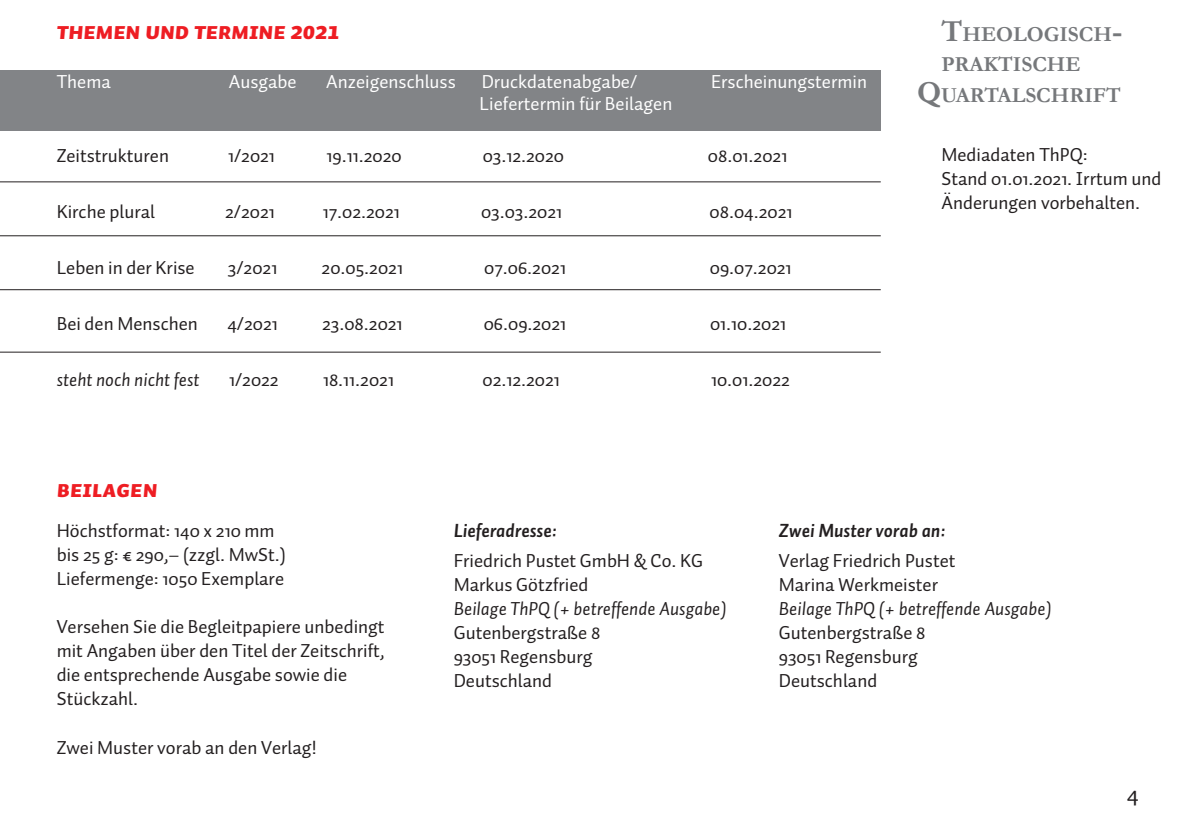
<style>
.page{position:relative;width:1191px;height:840px;background:#fff}
.page>*{position:absolute;margin:0;border:0;box-sizing:border-box;transform-origin:0 0}
.t1{font:24px "Auto 1 Black Italic Sm Cp";letter-spacing:-.01em;color:#ee1d23}
.t2{font:24px "Auto 1";color:#231f20}
.t3{font:700 21.4px "Garamond";color:#76787b}
.t4{font:19px/24px "Auto 1";color:#231f20}
.t5{font:19px "Auto 1";color:#fff}
.t6{font:italic 19px "Auto 1";color:#231f20}
.t7{font:italic 700 19px "Auto 1";color:#231f20}
.s1{font-size:30.6px}
</style>
<div class="page">
<div style="left:0;top:70px;width:880px;height:61px;background:#828487"></div>
<hr style="left:0;top:181px;width:880px;height:1px;background:#231f20">
<hr style="left:0;top:235px;width:880px;height:1px;background:#231f20">
<hr style="left:0;top:289px;width:880px;height:1px;background:#231f20">
<hr style="left:0;top:351px;width:880px;height:1px;background:#231f20">
<p class="t1" style="left:57px;top:19px;width:284px">Themen und Termine 2021</p>
<p class="t5" style="left:57px;top:70px;width:56px">Thema</p>
<p class="t5" style="left:229px;top:70px;width:69px">Ausgabe</p>
<p class="t5" style="left:326px;top:70px;width:131px">Anzeigenschluss</p>
<p class="t5" style="left:482px;top:70px;width:157px">Druckdatenabgabe/</p>
<p class="t5" style="left:711px;top:70px;width:158px">Erscheinungstermin</p>
<p class="t5" style="left:479px;top:92px;width:194px">Liefertermin für Beilagen</p>
<p class="t4" style="left:57px;top:143px;width:114px">Zeitstrukturen</p>
<p class="t4" style="left:228px;top:143px;width:48px">1/2021</p>
<p class="t4" style="left:326px;top:143px;width:77px">19.11.2020</p>
<p class="t4" style="left:483px;top:143px;width:83px">03.12.2020</p>
<p class="t4" style="left:708px;top:143px;width:81px">08.01.2021</p>
<p class="t4" style="left:57px;top:199px;width:100px">Kirche plural</p>
<p class="t4" style="left:225px;top:199px;width:51px">2/2021</p>
<p class="t4" style="left:323px;top:199px;width:79px">17.02.2021</p>
<p class="t4" style="left:481px;top:199px;width:83px">03.03.2021</p>
<p class="t4" style="left:709px;top:199px;width:84px">08.04.2021</p>
<p class="t4" style="left:57px;top:255px;width:139px">Leben in der Krise</p>
<p class="t4" style="left:228px;top:255px;width:51px">3/2021</p>
<p class="t4" style="left:321px;top:255px;width:83px">20.05.2021</p>
<p class="t4" style="left:484px;top:255px;width:83px">07.06.2021</p>
<p class="t4" style="left:710px;top:255px;width:83px">09.07.2021</p>
<p class="t4" style="left:57px;top:311px;width:143px">Bei den Menschen</p>
<p class="t4" style="left:227px;top:311px;width:52px">4/2021</p>
<p class="t4" style="left:322px;top:311px;width:82px">23.08.2021</p>
<p class="t4" style="left:484px;top:311px;width:84px">06.09.2021</p>
<p class="t4" style="left:710px;top:311px;width:78px">01.10.2021</p>
<p class="t6" style="left:57px;top:367px;width:144px">steht noch nicht fest</p>
<p class="t4" style="left:229px;top:367px;width:51px">1/2022</p>
<p class="t4" style="left:323px;top:367px;width:72px">18.11.2021</p>
<p class="t4" style="left:482px;top:367px;width:79px">02.12.2021</p>
<p class="t4" style="left:711px;top:367px;width:80px">10.01.2022</p>
<p class="t3" style="left:941px;top:21px;width:182px"><span class="s1">T</span>HEOLOGISCH<span class="s1">-</span></p>
<p class="t3" style="left:941px;top:52px;width:141px">PRAKTISCHE</p>
<p class="t3" style="left:917px;top:82px;width:205px"><span class="s1">Q</span>UARTALSCHRIFT</p>
<p class="t4" style="left:941px;top:142px;width:221px">Mediadaten ThPQ:<br>Stand 01.01.2021. Irrtum und<br>Änderungen vorbehalten.</p>
<p class="t1" style="left:57px;top:477px;width:102px">Beilagen</p>
<p class="t4" style="left:57px;top:518px;width:231px">Höchstformat: 140 x 210 mm bis 25 g: € 290,– (zzgl. MwSt.)<br>Liefermenge: 1050 Exemplare</p>
<p class="t4" style="left:57px;top:614px;width:330px">Versehen Sie die Begleitpapiere unbedingt mit Angaben über den Titel der Zeitschrift, die entsprechende Ausgabe sowie die Stückzahl.</p>
<p class="t4" style="left:57px;top:734px;width:261px">Zwei Muster vorab an den Verlag!</p>
<p class="t7" style="left:454px;top:518px;width:105px">Lieferadresse:</p>
<p class="t4" style="left:454px;top:548px;width:251px">Friedrich Pustet GmbH &amp; Co. KG<br>Markus Götzfried</p>
<p class="t6" style="left:454px;top:596px;width:274px">Beilage ThPQ (+ betreffende Ausgabe)</p>
<p class="t4" style="left:454px;top:620px;width:148px">Gutenbergstraße 8<br>93051 Regensburg<br>Deutschland</p>
<p class="t7" style="left:779px;top:518px;width:168px">Zwei Muster vorab an:</p>
<p class="t4" style="left:779px;top:548px;width:178px">Verlag Friedrich Pustet<br>Marina Werkmeister</p>
<p class="t6" style="left:779px;top:596px;width:274px">Beilage ThPQ (+ betreffende Ausgabe)</p>
<p class="t4" style="left:779px;top:620px;width:148px">Gutenbergstraße 8<br>93051 Regensburg<br>Deutschland</p>
<p class="t2" style="left:1126px;top:778px;width:14px">4</p>
</div>
